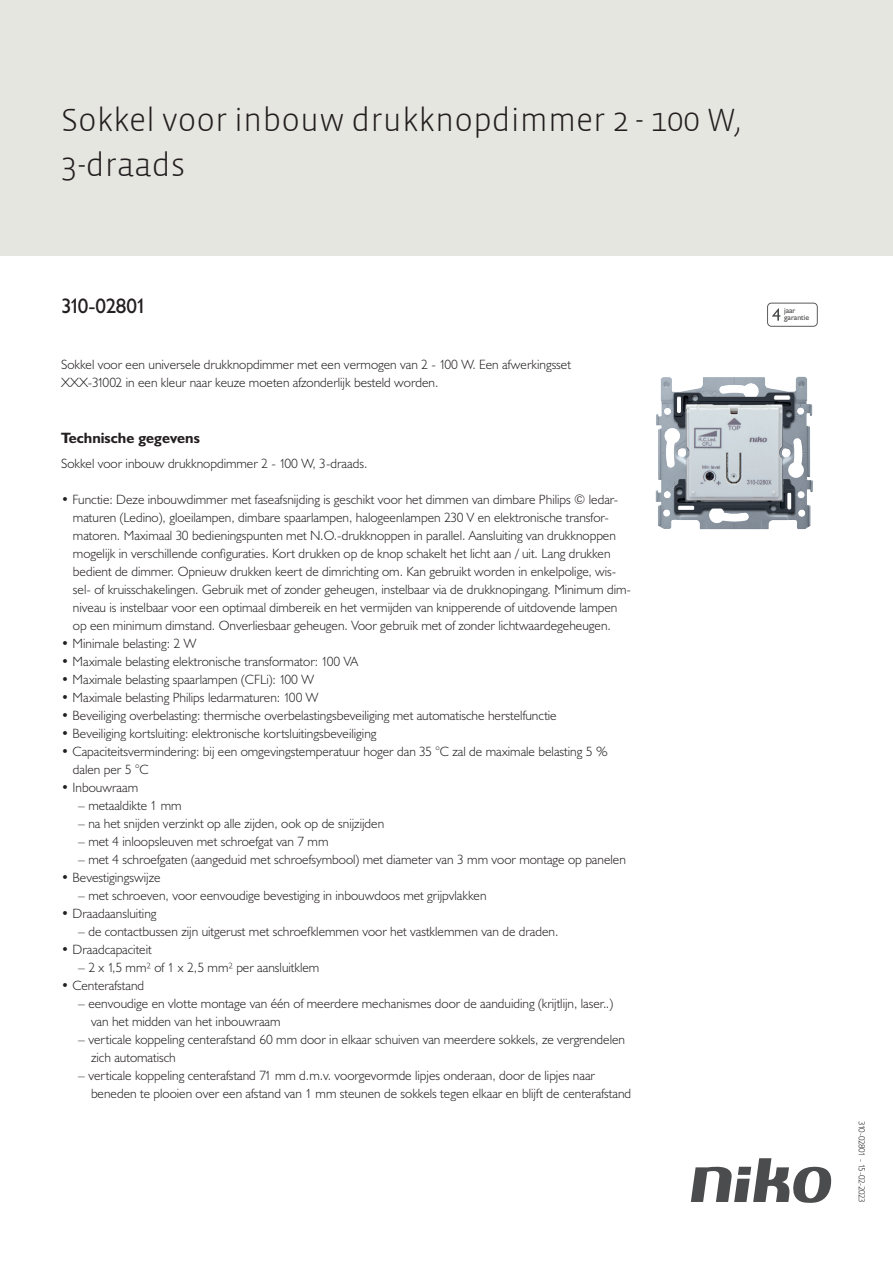
<style>
.page{position:relative;width:893px;height:1263px;background:#fff}
.page>*{position:absolute;margin:0;border:0;box-sizing:border-box;transform-origin:0 0}
.Title_datasheets{font:300 33px/45px "Vista Sans";color:#231f20}
.Article_number{font:21px "Humanist 521 BT";letter-spacing:-.03em;color:#231f20}
.Titles_parts{font:700 15px "Humanist 521 BT";color:#231f20}
.USP_Bullets{font:300 13.5px/18px "Humanist 521 BT";color:#231f20}
.USP_Bullets_level_2{font:300 13.5px/18px "Humanist 521 BT";color:#231f20}
.Platte_tekst_CAB{font:300 13.5px/18px "Humanist 521 BT";color:#231f20}
.Revision{font:300 9px "Humanist 521 BT";letter-spacing:-.05em;color:#231f20}
.t1{font:7.8px/7.8px "Humanist 521 BT";color:#4b4c4d}
</style>
<div class="page">
<svg style="left:691px;top:1158px;width:141px;height:45px"></svg>
<div style="left:0;top:0;width:893px;height:255px;background:#e6e6e0"></div>
<svg style="left:767px;top:303px;width:51px;height:24px"></svg>
<img style="left:655px;top:376px;width:158px;height:154px">
<p class="Title_datasheets" style="left:61px;top:98px;width:681px">Sokkel voor inbouw drukknopdimmer 2 - 100 W,<br>3-draads</p>
<p class="Article_number" style="left:61px;top:293px;width:87px">310-02801</p>
<p class="Platte_tekst_CAB" style="left:61px;top:355px;width:511px">Sokkel voor een universele drukknopdimmer met een vermogen van 2 - 100 W. Een afwerkingsset<br>XXX-31002 in een kleur naar keuze moeten afzonderlijk besteld worden.</p>
<p class="Titles_parts" style="left:61px;top:429px;width:140px">Technische gegevens</p>
<p class="Platte_tekst_CAB" style="left:61px;top:454px;width:308px">Sokkel voor inbouw drukknopdimmer 2 - 100 W, 3-draads.</p>
<p class="USP_Bullets" style="left:73px;top:490px;width:560px;text-indent:-12px">• Functie: Deze inbouwdimmer met faseafsnijding is geschikt voor het dimmen van dimbare Philips © ledar&shy;maturen (Ledino), gloeilampen, dimbare spaarlampen, halogeenlampen 230 V en elektronische transfor&shy;matoren. Maximaal 30 bedieningspunten met N.O.-drukknoppen in parallel. Aansluiting van drukknoppen mogelijk in verschillende configuraties. Kort drukken op de knop schakelt het licht aan / uit. Lang drukken bedient de dimmer. Opnieuw drukken keert de dimrichting om. Kan gebruikt worden in enkelpolige, wis&shy;sel- of kruisschakelingen. Gebruik met of zonder geheugen, instelbaar via de drukknopingang. Minimum dim&shy;niveau is instelbaar voor een optimaal dimbereik en het vermijden van knipperende of uitdovende lampen op een minimum dimstand. Onverliesbaar geheugen. Voor gebruik met of zonder lichtwaardegeheugen.</p>
<p class="USP_Bullets" style="left:61px;top:634px;width:136px">• Minimale belasting: 2 W</p>
<p class="USP_Bullets" style="left:61px;top:652px;width:298px">• Maximale belasting elektronische transformator: 100 VA</p>
<p class="USP_Bullets" style="left:61px;top:670px;width:254px">• Maximale belasting spaarlampen (CFLi): 100 W</p>
<p class="USP_Bullets" style="left:61px;top:688px;width:259px">• Maximale belasting Philips ledarmaturen: 100 W</p>
<p class="USP_Bullets" style="left:61px;top:706px;width:497px">• Beveiliging overbelasting: thermische overbelastingsbeveiliging met automatische herstelfunctie</p>
<p class="USP_Bullets" style="left:61px;top:724px;width:317px">• Beveiliging kortsluiting: elektronische kortsluitingsbeveiliging</p>
<p class="USP_Bullets" style="left:73px;top:742px;width:536px;text-indent:-12px">• Capaciteitsvermindering: bij een omgevingstemperatuur hoger dan 35 °C zal de maximale belasting 5 % dalen per 5 °C</p>
<p class="USP_Bullets" style="left:61px;top:778px;width:78px">• Inbouwraam</p>
<p class="USP_Bullets_level_2" style="left:78px;top:796px;width:105px">– metaaldikte 1 mm</p>
<p class="USP_Bullets_level_2" style="left:78px;top:814px;width:307px">– na het snijden verzinkt op alle zijden, ook op de snijzijden</p>
<p class="USP_Bullets_level_2" style="left:78px;top:832px;width:252px">– met 4 inloopsleuven met schroefgat van 7 mm</p>
<p class="USP_Bullets_level_2" style="left:78px;top:850px;width:549px">– met 4 schroefgaten (aangeduid met schroefsymbool) met diameter van 3 mm voor montage op panelen</p>
<p class="USP_Bullets" style="left:61px;top:868px;width:101px">• Bevestigingswijze</p>
<p class="USP_Bullets_level_2" style="left:78px;top:886px;width:410px">– met schroeven, voor eenvoudige bevestiging in inbouwdoos met grijpvlakken</p>
<p class="USP_Bullets" style="left:61px;top:904px;width:97px">• Draadaansluiting</p>
<p class="USP_Bullets_level_2" style="left:78px;top:922px;width:482px">– de contactbussen zijn uitgerust met schroefklemmen voor het vastklemmen van de draden.</p>
<p class="USP_Bullets" style="left:61px;top:940px;width:92px">• Draadcapaciteit</p>
<p class="USP_Bullets_level_2" style="left:78px;top:958px;width:243px">– 2 x 1,5 mm² of 1 x 2,5 mm² per aansluitklem</p>
<p class="USP_Bullets" style="left:61px;top:976px;width:85px">• Centerafstand</p>
<p class="USP_Bullets_level_2" style="left:91px;top:994px;width:524px;text-indent:-13px">– eenvoudige en vlotte montage van één of meerdere mechanismes door de aanduiding (krijtlijn, laser..) van het midden van het inbouwraam</p>
<p class="USP_Bullets_level_2" style="left:91px;top:1030px;width:536px;text-indent:-13px">– verticale koppeling centerafstand 60 mm door in elkaar schuiven van meerdere sokkels, ze vergrendelen zich automatisch</p>
<p class="USP_Bullets_level_2" style="left:91px;top:1066px;width:542px;text-indent:-13px">– verticale koppeling centerafstand 71 mm d.m.v. voorgevormde lipjes onderaan, door de lipjes naar beneden te plooien over een afstand van 1 mm steunen de sokkels tegen elkaar en blijft de centerafstand</p>
<p class="t1" style="left:784px;top:306px;width:27px">jaar garantie</p>
<p class="Revision" style="left:868px;top:1121px;width:83px;rotate:90deg">310-02801 - 15-02-2023</p>
</div>
